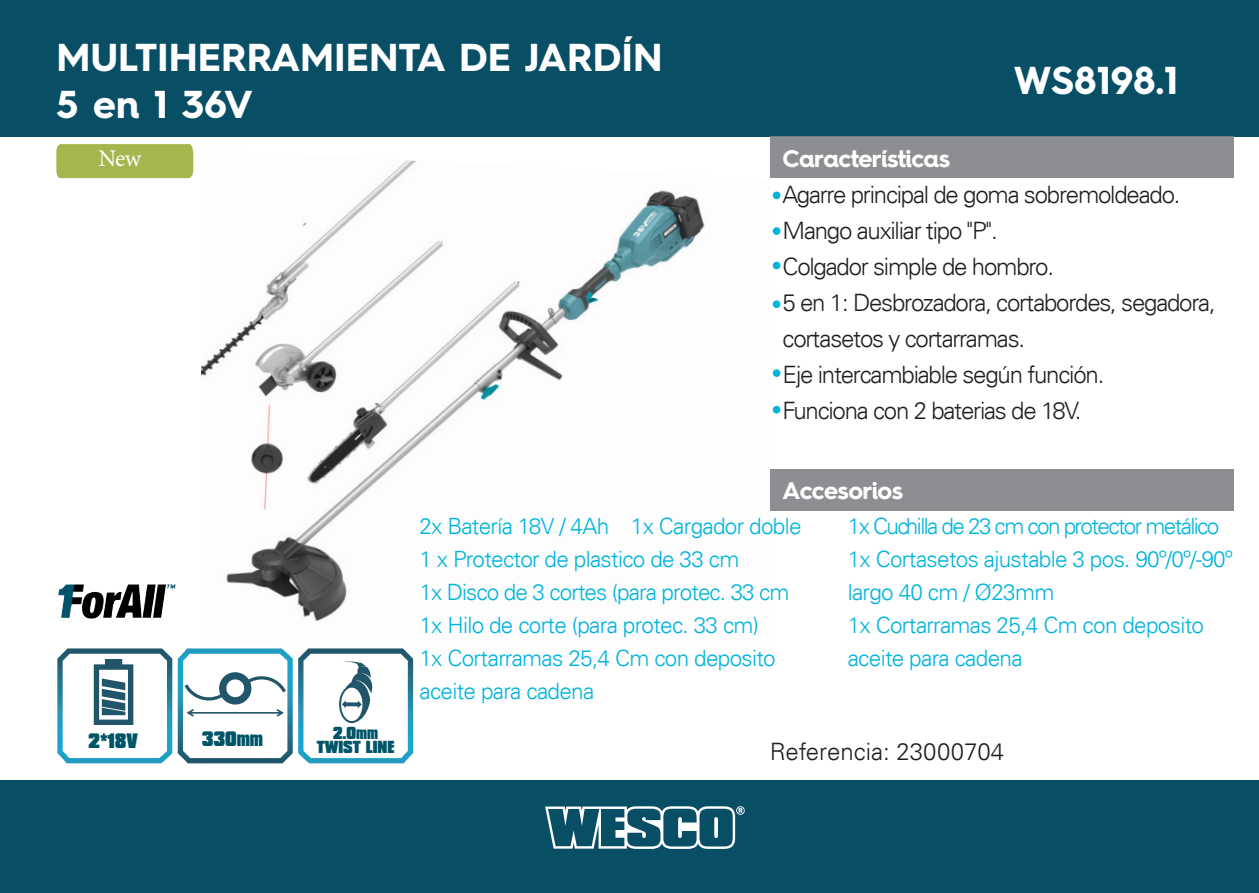
<style>
.page{position:relative;width:1259px;height:893px;background:#fff}
.page>*{position:absolute;margin:0;border:0;box-sizing:border-box;transform-origin:0 0}
.t1{font:700 39px "Hurme Geometric Sans 4";color:#fff}
.t2{font:300 24px/36px "Univers LT";letter-spacing:-.05em;color:#231f20}
.t3{font:700 24px "Hurme Geometric Sans 4";letter-spacing:-.025em;color:#fff}
.t4{font:300 24px "Univers LT";color:#231f20}
.t5{font:24px "Minion Pro";color:#fff}
.t6{font:300 22.5px/33px "Univers LT";letter-spacing:-.03em;color:#00b4dc}
.t7{font:300 22.5px "Univers LT";letter-spacing:-.07em;color:#00b4dc}
.t8{font:900 18px "Compacta BT";color:#005467;scale:.82 1}
.t9{font:900 15px "Compacta BT";color:#005467;scale:.82 1}
</style>
<div class="page">
<div style="left:0;top:780px;width:1259px;height:113px;background:#084f66"></div>
<svg style="left:545px;top:806px;width:199px;height:43px"></svg>
<div style="left:0;top:0;width:1259px;height:137px;background:#084f66"></div>
<div style="left:770px;top:137px;width:463px;height:41px;background:#8c8e91"></div>
<img style="left:201px;top:160px;width:504px;height:511px">
<div style="left:773px;top:192px;width:7px;height:7px;background:#00b4dc;border-radius:50%"></div>
<div style="left:773px;top:262px;width:7px;height:7px;background:#00b4dc;border-radius:50%"></div>
<div style="left:773px;top:406px;width:7px;height:7px;background:#00b4dc;border-radius:50%"></div>
<div style="left:773px;top:227px;width:7px;height:8px;background:#00b4dc;border-radius:50%"></div>
<div style="left:773px;top:369px;width:7px;height:8px;background:#00b4dc;border-radius:50%"></div>
<div style="left:773px;top:300px;width:7px;height:8px;background:#00b4dc;border-radius:50%"></div>
<div style="left:56px;top:144px;width:137px;height:34px;background:#a6b64e"></div>
<img style="left:57px;top:648px;width:115px;height:115px">
<svg style="left:94px;top:659px;width:39px;height:66px"></svg>
<img style="left:178px;top:648px;width:115px;height:115px">
<svg style="left:184px;top:670px;width:102px;height:47px"></svg>
<img style="left:298px;top:648px;width:115px;height:115px">
<svg style="left:339px;top:661px;width:33px;height:62px"></svg>
<img style="left:58px;top:584px;width:118px;height:35px">
<div style="left:770px;top:469px;width:463px;height:41px;background:#8c8e91"></div>
<p class="t1" style="left:56px;top:30px;width:608px">MULTIHERRAMIENTA DE JARDÍN</p>
<p class="t1" style="left:56px;top:77px;width:198px">5 en 1 36V</p>
<p class="t5" style="left:99px;top:143px;width:44px">New</p>
<p class="t1" style="left:1013px;top:53px;width:166px">WS8198.1</p>
<p class="t3" style="left:782px;top:141px;width:169px">Características</p>
<p class="t2" style="left:782px;top:176px;width:399px">Agarre principal de goma sobremoldeado.</p>
<p class="t2" style="left:782px;top:212px;width:217px">Mango auxiliar tipo "P".</p>
<p class="t2" style="left:782px;top:248px;width:273px">Colgador simple de hombro.</p>
<p class="t2" style="left:782px;top:284px;width:435px">5 en 1: Desbrozadora, cortabordes, segadora, cortasetos y cortarramas.</p>
<p class="t2" style="left:782px;top:356px;width:323px">Eje intercambiable según función.</p>
<p class="t2" style="left:782px;top:392px;width:300px">Funciona con 2 baterias de 18V.</p>
<p class="t3" style="left:782px;top:474px;width:122px">Accesorios</p>
<p class="t8" style="left:89px;top:729px;width:62px">2*18V</p>
<p class="t8" style="left:202px;top:727px;width:76px">330mm</p>
<p class="t9" style="left:333px;top:724px;width:57px">2.0mm</p>
<p class="t9" style="left:317px;top:738px;width:96px">TWIST LINE</p>
<p class="t6" style="left:419px;top:510px;width:383px">2x Batería 18V / 4Ah 1x Cargador doble</p>
<p class="t6" style="left:419px;top:543px;width:321px">1 x Protector de plastico de 33 cm</p>
<p class="t6" style="left:419px;top:576px;width:372px">1x Disco de 3 cortes (para protec. 33 cm</p>
<p class="t6" style="left:419px;top:609px;width:341px">1x Hilo de corte (para protec. 33 cm)</p>
<p class="t6" style="left:419px;top:642px;width:358px">1x Cortarramas 25,4 Cm con deposito aceite para cadena</p>
<p class="t7" style="left:847px;top:513px;width:373px">1x Cuchilla de 23 cm con protector metálico</p>
<p class="t6" style="left:847px;top:543px;width:386px">1x Cortasetos ajustable 3 pos. 90º/0º/-90º largo 40 cm / Ø23mm</p>
<p class="t6" style="left:847px;top:609px;width:358px">1x Cortarramas 25,4 Cm con deposito aceite para cadena</p>
<p class="t4" style="left:770px;top:737px;width:236px">Referencia: 23000704</p>
</div>
